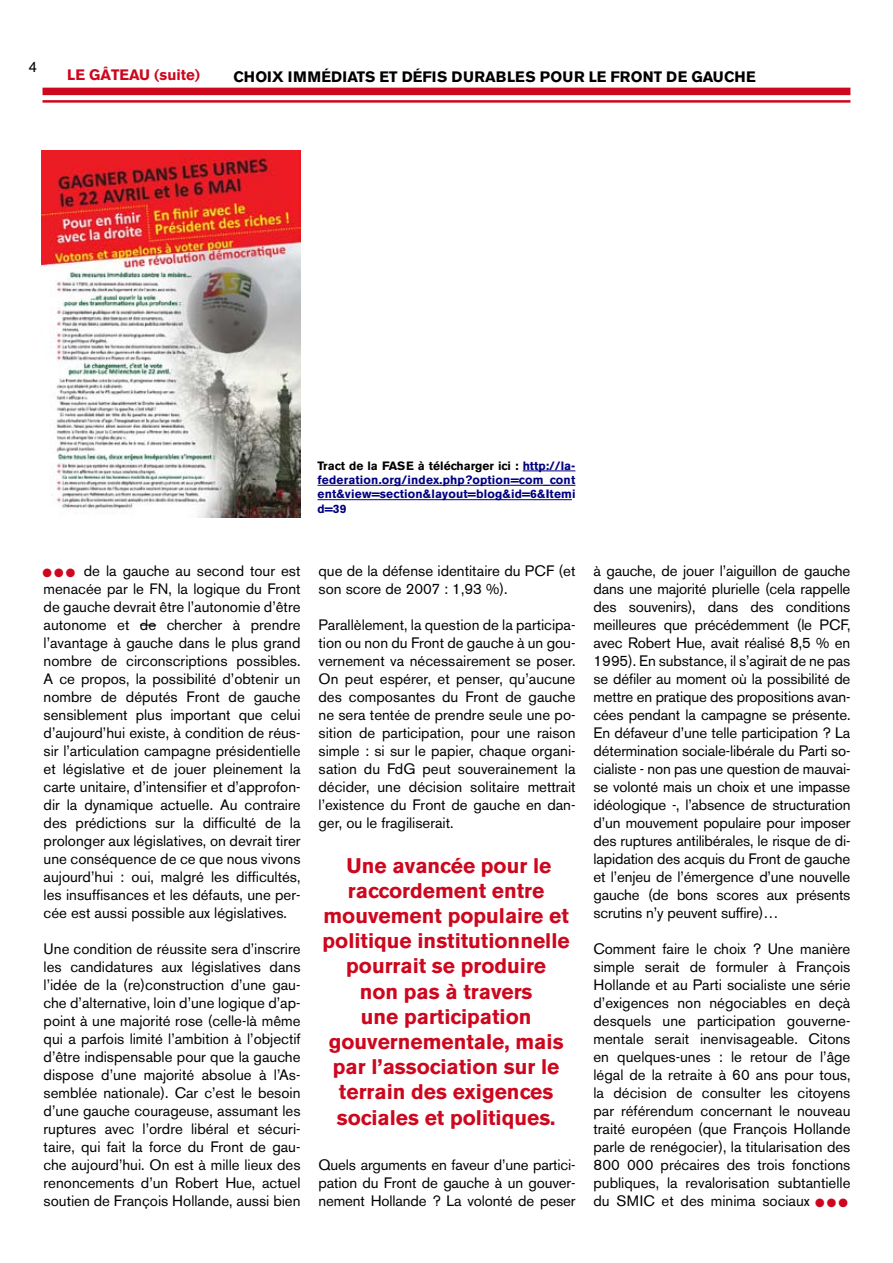
<style>
.page{position:relative;width:893px;height:1263px;background:#fff}
.page>*{position:absolute;margin:0;border:0;box-sizing:border-box;transform-origin:0 0}
.t1{font:700 21px/25.2px "Akzidenz Grotesk BE";color:#cd071e;text-align:center}
.t2{font:15px/18px "Akzidenz Grotesk BE";color:#000;text-align:justify}
.t3{font:700 15px "Akzidenz Grotesk BE";color:#000}
.t4{font:700 15px "Akzidenz Grotesk BE";color:#cd071e}
.t5{font:700 12px/14.4px "Akzidenz Grotesk BE";letter-spacing:.015em;color:#000080;text-align:justify}
.t6{font:12px "Zapf Dingbats ITC";color:#cd071e}
.s1{color:#000}
.s2{color:#cd071e}
</style>
<div class="page">
<div style="left:43px;top:88px;width:807px;height:7px;background:#cd071e"></div>
<hr style="left:43px;top:100px;width:807px;height:3px;background:#cd071e">
<svg style="left:140px;top:625px;width:16px;height:1px"></svg>
<img style="left:42px;top:151px;width:258px;height:366px">
<hr style="left:523px;top:471px;width:52px;height:1px;background:#000080">
<hr style="left:317px;top:485px;width:258px;height:1px;background:#000080">
<hr style="left:317px;top:499px;width:255px;height:1px;background:#000080">
<p class="t2" style="left:28px;top:58px;width:10px">4</p>
<p class="t4" style="left:67px;top:66px;width:134px">Le GÂTEAU (suite)</p>
<p class="t3" style="left:234px;top:69px;width:66px">Choix imm</p>
<p class="t3" style="left:321px;top:69px;width:20px">édiats</p>
<p class="t3" style="left:380px;top:69px;width:84px">et défis durables</p>
<p class="t3" style="left:540px;top:69px;width:163px">pour leFront de gau</p>
<p class="t3" style="left:724px;top:69px;width:32px">che</p>
<p class="t5" style="left:317px;top:458px;width:260px"><span class="s1">Tract de la FASE à télécharger ici :</span> http://la&shy;federation.org/index.php?option=com_cont ent&amp;view=section&amp;layout=blog&amp;id=6&amp;Itemi d=39</p>
<p class="t2" style="left:44px;top:562px;width:258px;text-indent:40px">de la gauche au second tour est menacée par le FN, la logique du Front de gauche devrait être l’autonomie d’être autonome et de chercher à prendre l’avantage à gauche dans le plus grand nombre de circonscriptions possibles.<br>A ce propos, la possibilité d’obtenir un nombre de députés Front de gauche sensiblement plus important que celui d’aujourd’hui existe, à condition de réus&shy;sir l’articulation campagne présidentielle et législative et de jouer pleinement la carte unitaire, d’intensifier et d’approfon&shy;dir la dynamique actuelle. Au contraire des prédictions sur la difficulté de la prolonger aux législatives, on devrait tirer une conséquence de ce que nous vivons aujourd’hui : oui, malgré les difficultés, les insuffisances et les défauts, une per&shy;cée est aussi possible aux législatives.</p>
<p class="t2" style="left:44px;top:940px;width:258px">Une condition de réussite sera d’inscrire les candidatures aux législatives dans l’idée de la (re)construction d’une gau&shy;che d’alternative, loin d’une logique d’ap&shy;point à une majorité rose (celle-là même qui a parfois limité l’ambition à l’objectif d’être indispensable pour que la gauche dispose d’une majorité absolue à l’As&shy;semblée nationale). Car c’est le besoin d’une gauche courageuse, assumant les ruptures avec l’ordre libéral et sécuri&shy;taire, qui fait la force du Front de gau&shy;che aujourd’hui. On est à mille lieux des renoncements d’un Robert Hue, actuel soutien de François Hollande, aussi bien</p>
<p class="t6" style="left:43px;top:567px;width:34px">● ● ●</p>
<p class="t2" style="left:319px;top:562px;width:258px">que de la défense identitaire du PCF (et son score de 2007 : 1,93 %).</p>
<p class="t2" style="left:319px;top:616px;width:258px">Parallèlement, la question de la participa&shy;tion ou non du Front de gauche à un gou&shy;vernement va nécessairement se poser.<br>On peut espérer, et penser, qu’aucune des composantes du Front de gauche ne sera tentée de prendre seule une po&shy;sition de participation, pour une raison simple : si sur le papier, chaque organi&shy;sation du FdG peut souverainement la décider, une décision solitaire mettrait l’existence du Front de gauche en dan&shy;ger, ou le fragiliserait.</p>
<p class="t1" style="left:323px;top:853px;width:249px">Une avancée pour le raccordement entre mouvement populaire et politique institutionnelle pourrait se produire<br>non pas à travers<br>une participation gouvernementale, mais par l’association sur le terrain des exigences sociales et politiques.</p>
<p class="t2" style="left:319px;top:1156px;width:258px">Quels arguments en faveur d’une partici&shy;pation du Front de gauche à un gouver&shy;nement Hollande ? La volonté de peser</p>
<p class="t2" style="left:593px;top:562px;width:258px">à gauche, de jouer l’aiguillon de gauche dans une majorité plurielle (cela rappelle des souvenirs), dans des conditions meilleures que précédemment (le PCF, avec Robert Hue, avait réalisé 8,5 % en 1995). En substance, il s’agirait de ne pas se défiler au moment où la possibilité de mettre en pratique des propositions avan&shy;cées pendant la campagne se présente.<br>En défaveur d’une telle participation ? La détermination sociale-libérale du Parti so&shy;cialiste - non pas une question de mauvai&shy;se volonté mais un choix et une impasse idéologique -, l’absence de structuration d’un mouvement populaire pour imposer des ruptures antilibérales, le risque de di&shy;lapidation des acquis du Front de gauche et l’enjeu de l’émergence d’une nouvelle gauche (de bons scores aux présents scrutins n’y peuvent suffire)…</p>
<p class="t2" style="left:593px;top:940px;width:258px">Comment faire le choix ? Une manière simple serait de formuler à François Hollande et au Parti socialiste une série d’exigences non négociables en deçà desquels une participation gouverne&shy;mentale serait inenvisageable. Citons en quelques-unes : le retour de l’âge légal de la retraite à 60 ans pour tous, la décision de consulter les citoyens par référendum concernant le nouveau traité européen (que François Hollande parle de renégocier), la titularisation des 800 000 précaires des trois fonctions publiques, la revalorisation subtantielle du SMIC et des minima sociaux <span class="s2">●</span> <span class="s2">●</span> <span class="s2">●</span></p>
</div>
